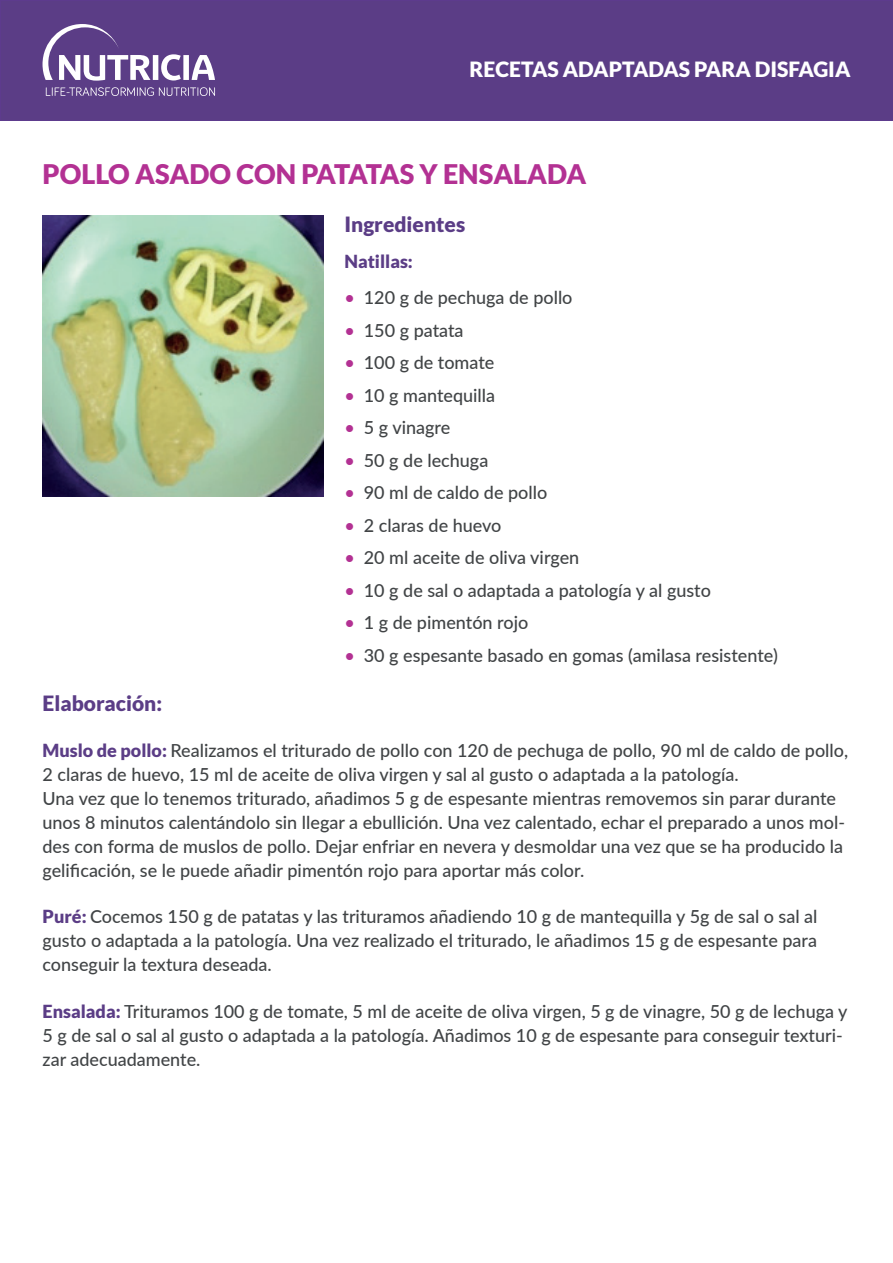
<style>
.page{position:relative;width:893px;height:1263px;background:#fff}
.page>*{position:absolute;margin:0;border:0;box-sizing:border-box;transform-origin:0 0}
.t1{font:900 27px "Lato";color:#b33193}
.t2{font:900 21px "Lato";color:#fff}
.t3{font:900 21px "Lato";color:#5b3d86}
.t4{font:500 18px/24px "Lato";color:#414446}
.t5{font:900 18px "Lato";color:#5b3d86}
.s1{color:#b33193}
.s2{font-weight:900;color:#5b3d86}
</style>
<div class="page">
<div style="left:1px;top:1px;width:891px;height:118px;background:#5b3d86"></div>
<svg style="left:42px;top:24px;width:173px;height:72px"></svg>
<img style="left:43px;top:215px;width:280px;height:281px">
<p class="t2" style="left:443px;top:48px;width:391px">RECETAS ADAPTADAS PARA DISFAGIA</p>
<p class="t2" style="left:470px;top:57px;width:382px">RECETAS ADAPTADAS PARA DISFAGIA</p>
<h1 class="t1" style="left:43px;top:158px;width:545px">POLLO ASADO CON PATATAS Y ENSALADA</h1>
<p class="t3" style="left:344px;top:212px;width:122px">Ingredientes</p>
<p class="t5" style="left:344px;top:251px;width:70px">Natillas:</p>
<p class="t3" style="left:43px;top:691px;width:121px">Elaboración:</p>
<p class="t4" style="left:344px;top:285px;width:230px"><span class="s1">•</span> 120 g de pechuga de pollo</p>
<p class="t4" style="left:344px;top:317px;width:121px"><span class="s1">•</span> 150 g patata</p>
<p class="t4" style="left:344px;top:350px;width:151px"><span class="s1">•</span> 100 g de tomate</p>
<p class="t4" style="left:344px;top:382px;width:152px"><span class="s1">•</span> 10 g mantequilla</p>
<p class="t4" style="left:344px;top:415px;width:107px"><span class="s1">•</span> 5 g vinagre</p>
<p class="t4" style="left:344px;top:447px;width:145px"><span class="s1">•</span> 50 g de lechuga</p>
<p class="t4" style="left:344px;top:480px;width:204px"><span class="s1">•</span> 90 ml de caldo de pollo</p>
<p class="t4" style="left:344px;top:512px;width:159px"><span class="s1">•</span> 2 claras de huevo</p>
<p class="t4" style="left:344px;top:545px;width:236px"><span class="s1">•</span> 20 ml aceite de oliva virgen</p>
<p class="t4" style="left:344px;top:577px;width:368px"><span class="s1">•</span> 10 g de sal o adaptada a patología y al gusto</p>
<p class="t4" style="left:344px;top:610px;width:185px"><span class="s1">•</span> 1 g de pimentón rojo</p>
<p class="t4" style="left:344px;top:642px;width:435px"><span class="s1">•</span> 30 g espesante basado en gomas (amilasa resistente)</p>
<p class="t4" style="left:43px;top:738px;width:807px"><span class="s2">Muslo de pollo:</span> Realizamos el triturado de pollo con 120 de pechuga de pollo, 90 ml de caldo de pollo, 2 claras de huevo, 15 ml de aceite de oliva virgen y sal al gusto o adaptada a la patología.<br>Una vez que lo tenemos triturado, añadimos 5 g de espesante mientras removemos sin parar durante unos 8 minutos calentándolo sin llegar a ebullición. Una vez calentado, echar el preparado a unos mol&shy;des con forma de muslos de pollo. Dejar enfriar en nevera y desmoldar una vez que se ha producido la gelificación, se le puede añadir pimentón rojo para aportar más color.</p>
<p class="t4" style="left:43px;top:904px;width:776px;text-align:justify"><span class="s2">Puré:</span> Cocemos 150 g de patatas y las trituramos añadiendo 10 g de mantequilla y 5g de sal o sal al gusto o adaptada a la patología. Una vez realizado el triturado, le añadimos 15 g de espesante para conseguir la textura deseada.</p>
<p class="t4" style="left:43px;top:998px;width:807px"><span class="s2">Ensalada:</span> Trituramos 100 g de tomate, 5 ml de aceite de oliva virgen, 5 g de vinagre, 50 g de lechuga y<br>5 g de sal o sal al gusto o adaptada a la patología. Añadimos 10 g de espesante para conseguir texturi&shy;zar adecuadamente.</p>
</div>
